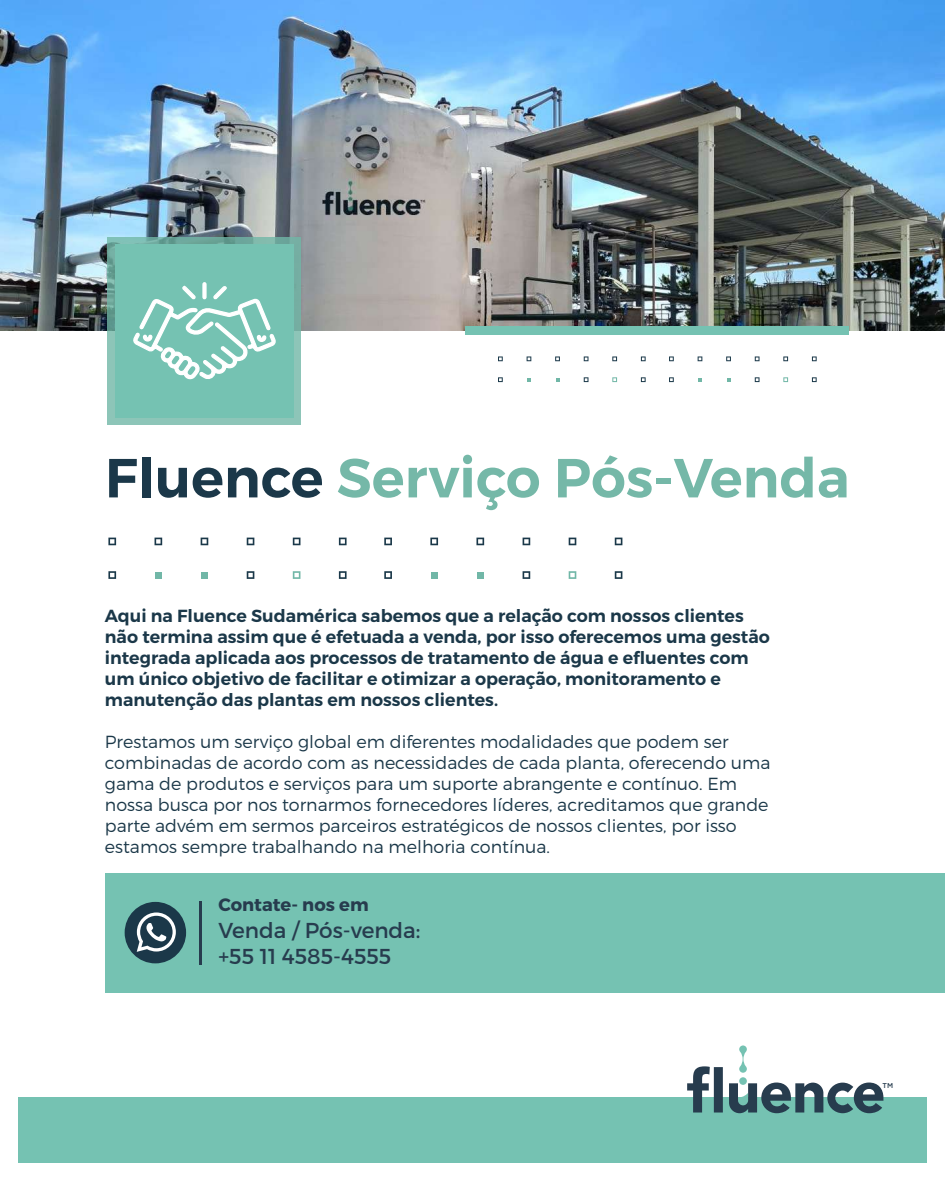
<style>
.page{position:relative;width:945px;height:1182px;background:#fff}
.page>*{position:absolute;margin:0;border:0;box-sizing:border-box;transform-origin:0 0}
.t1{font:600 54.95px "Montserrat";color:#75b8a8}
.t2{font:21.53px/26.9px "Montserrat";color:#273c4e}
.t3{font:700 17.94px "Montserrat";color:#273c4e}
.t4{font:300 17.5px/21px "Montserrat";color:#1b3849}
.t5{font:600 17.5px/21px "Montserrat";color:#1b3849}
.t6{font:500 7px "Gotham";color:#273c4e}
.s1{color:#1b3849}
</style>
<div class="page">
<img style="left:0;top:0;width:945px;height:330px">
<div style="left:18px;top:1097px;width:909px;height:65px;background:#75c2b2"></div>
<svg style="left:687px;top:1045px;width:196px;height:68px"></svg>
<svg style="left:108px;top:237px;width:193px;height:187px;background:#81baae"></svg>
<div style="left:115px;top:244px;width:179px;height:173px;background:#75c2b2"></div>
<svg style="left:132px;top:219px;width:145px;height:161px"></svg>
<div style="left:105px;top:872px;width:840px;height:120px;background:#75c2b2"></div>
<div style="left:125px;top:901px;width:61px;height:62px;background:#1b3849;border-radius:50%"></div>
<svg style="left:137px;top:912px;width:39px;height:39px"></svg>
<hr style="left:199px;top:900px;width:3px;height:64px;background:#273c4e">
<svg style="left:155px;top:572px;width:6px;height:6px"></svg>
<svg style="left:201px;top:572px;width:6px;height:6px"></svg>
<svg style="left:293px;top:571px;width:7px;height:8px"></svg>
<svg style="left:108px;top:537px;width:8px;height:8px"></svg>
<svg style="left:155px;top:537px;width:7px;height:8px"></svg>
<svg style="left:201px;top:537px;width:7px;height:8px"></svg>
<svg style="left:247px;top:537px;width:7px;height:8px"></svg>
<svg style="left:293px;top:537px;width:7px;height:8px"></svg>
<svg style="left:339px;top:537px;width:8px;height:8px"></svg>
<svg style="left:108px;top:571px;width:8px;height:8px"></svg>
<svg style="left:247px;top:571px;width:7px;height:8px"></svg>
<svg style="left:339px;top:571px;width:8px;height:8px"></svg>
<svg style="left:431px;top:572px;width:6px;height:6px"></svg>
<svg style="left:477px;top:572px;width:6px;height:6px"></svg>
<svg style="left:569px;top:571px;width:7px;height:8px"></svg>
<svg style="left:384px;top:537px;width:8px;height:8px"></svg>
<svg style="left:430px;top:537px;width:8px;height:8px"></svg>
<svg style="left:476px;top:537px;width:8px;height:8px"></svg>
<svg style="left:523px;top:537px;width:7px;height:8px"></svg>
<svg style="left:569px;top:537px;width:7px;height:8px"></svg>
<svg style="left:615px;top:537px;width:7px;height:8px"></svg>
<svg style="left:384px;top:571px;width:8px;height:8px"></svg>
<svg style="left:523px;top:571px;width:7px;height:8px"></svg>
<svg style="left:615px;top:571px;width:7px;height:8px"></svg>
<svg style="left:527px;top:378px;width:4px;height:3px"></svg>
<svg style="left:612px;top:377px;width:5px;height:5px"></svg>
<svg style="left:498px;top:356px;width:5px;height:5px"></svg>
<svg style="left:527px;top:356px;width:4px;height:5px"></svg>
<svg style="left:555px;top:356px;width:5px;height:5px"></svg>
<svg style="left:584px;top:356px;width:4px;height:5px"></svg>
<svg style="left:612px;top:356px;width:5px;height:5px"></svg>
<svg style="left:641px;top:356px;width:5px;height:5px"></svg>
<svg style="left:498px;top:377px;width:5px;height:5px"></svg>
<svg style="left:584px;top:377px;width:4px;height:5px"></svg>
<svg style="left:641px;top:377px;width:5px;height:5px"></svg>
<svg style="left:698px;top:378px;width:4px;height:3px"></svg>
<svg style="left:783px;top:377px;width:5px;height:5px"></svg>
<svg style="left:669px;top:356px;width:5px;height:5px"></svg>
<svg style="left:698px;top:356px;width:4px;height:5px"></svg>
<svg style="left:726px;top:356px;width:5px;height:5px"></svg>
<svg style="left:755px;top:356px;width:5px;height:5px"></svg>
<svg style="left:783px;top:356px;width:5px;height:5px"></svg>
<svg style="left:812px;top:356px;width:5px;height:5px"></svg>
<svg style="left:669px;top:377px;width:5px;height:5px"></svg>
<svg style="left:755px;top:377px;width:5px;height:5px"></svg>
<svg style="left:812px;top:377px;width:5px;height:5px"></svg>
<div style="left:466px;top:326px;width:383px;height:9px;background:#75c2b2"></div>
<h1 class="t1" style="left:105px;top:444px;width:746px"><span class="s1">Fluence</span> Serviço Pós-Venda</h1>
<p class="t5" style="left:105px;top:605px;width:667px">Aqui na Fluence Sudamérica sabemos que a relação com nossos clientes não termina assim que é efetuada a venda, por isso oferecemos uma gestão integrada aplicada aos processos de tratamento de água e efluentes com um único objetivo de facilitar e otimizar a operação, monitoramento e manutenção das plantas em nossos clientes.</p>
<p class="t4" style="left:105px;top:731px;width:667px">Prestamos um serviço global em diferentes modalidades que podem ser combinadas de acordo com as necessidades de cada planta, oferecendo uma gama de produtos e serviços para um suporte abrangente e contínuo. Em nossa busca por nos tornarmos fornecedores líderes, acreditamos que grande parte advém em sermos parceiros estratégicos de nossos clientes, por isso estamos sempre trabalhando na melhoria contínua.</p>
<p class="t3" style="left:219px;top:893px;width:152px">Contate- nos em</p>
<p class="t2" style="left:219px;top:916px;width:204px">Venda / Pós-venda: +55 11 4585-4555</p>
<p class="t6" style="left:883px;top:1080px;width:12px">TM</p>
</div>
